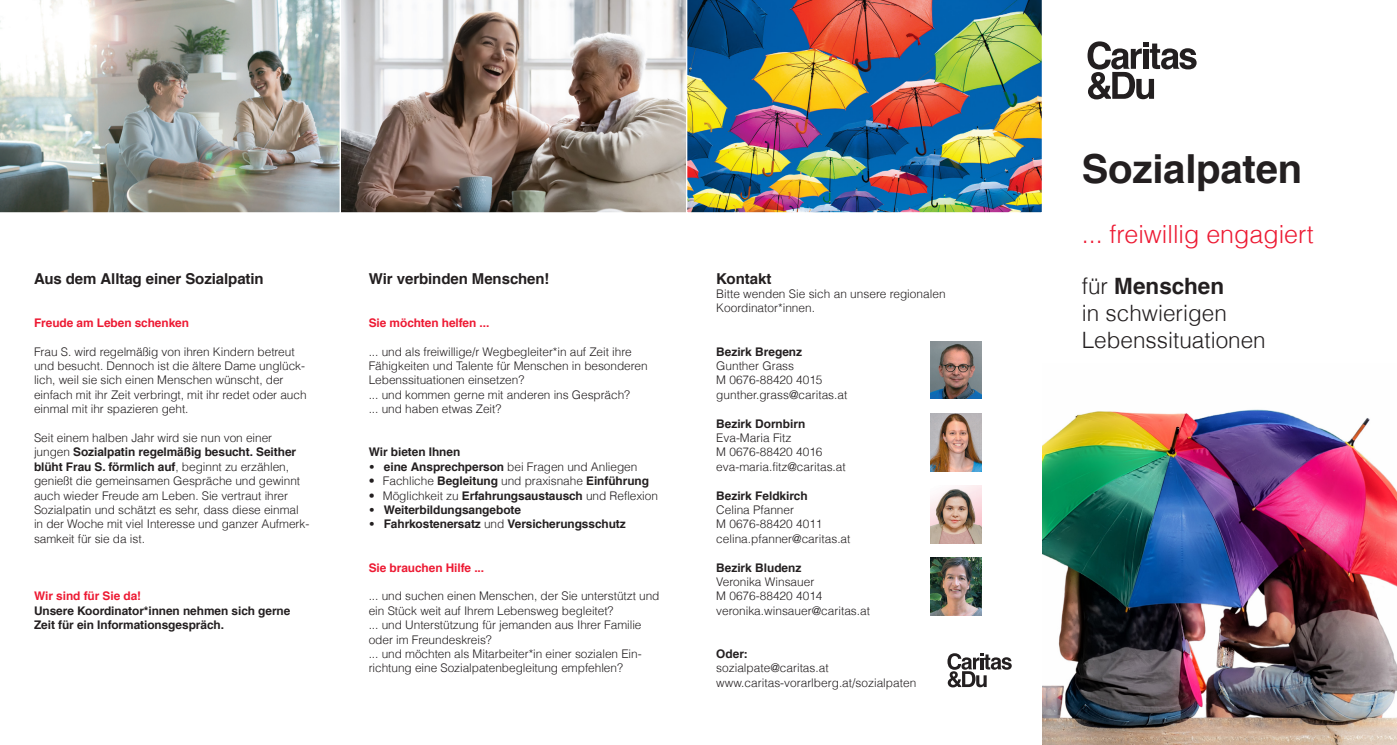
<style>
.page{position:relative;width:1397px;height:745px;background:#fff}
.page>*{position:absolute;margin:0;border:0;box-sizing:border-box;transform-origin:0 0}
.t1{font:700 40px "Helveticafor Caritas";letter-spacing:-.005em;color:#231f20}
.t2{font:300 25px "Helveticafor Caritas";color:#ed1a33}
.t3{font:300 22.5px/27px "Helveticafor Caritas";color:#231f20}
.Fließtext{font:700 15px "Helveticafor Caritas";letter-spacing:-.005em;color:#231f20}
.copy_8_6{font:300 11.88px/14.4px "Helveticafor Caritas";letter-spacing:-.005em;color:#231f20}
.copy_8_6-2{font:700 11.88px/14.4px "Helveticafor Caritas";letter-spacing:-.005em;color:#231f20}
.copy_8_6-3{font:700 11.88px "Helveticafor Caritas";letter-spacing:-.005em;color:#ed1a33}
.s1{font-weight:700}
.s2{font-weight:300}
</style>
<div class="page">
<img style="left:1042px;top:409px;width:354px;height:335px">
<img style="left:930px;top:341px;width:51px;height:57px">
<img style="left:930px;top:413px;width:51px;height:57px">
<img style="left:930px;top:485px;width:51px;height:58px">
<img style="left:930px;top:557px;width:51px;height:58px">
<img style="left:0;top:0;width:340px;height:213px">
<img style="left:341px;top:0;width:345px;height:213px">
<img style="left:687px;top:0;width:355px;height:213px">
<svg style="left:947px;top:653px;width:64px;height:34px"></svg>
<svg style="left:1087px;top:41px;width:109px;height:58px"></svg>
<p class="Fließtext" style="left:34px;top:269px;width:231px">Aus dem Alltag einer Sozialpatin</p>
<p class="copy_8_6-3" style="left:34px;top:315px;width:156px">Freude am Leben schenken</p>
<p class="copy_8_6" style="left:34px;top:344px;width:274px">Frau S. wird regelmäßig von ihren Kindern betreut und besucht. Dennoch ist die ältere Dame unglück&shy;lich, weil sie sich einen Menschen wünscht, der einfach mit ihr Zeit verbringt, mit ihr redet oder auch einmal mit ihr spazieren geht.</p>
<p class="copy_8_6" style="left:34px;top:430px;width:277px">Seit einem halben Jahr wird sie nun von einer jungen <span class="s1">Sozialpatin regelmäßig besucht. Seither blüht Frau S. förmlich auf</span>, beginnt zu erzählen, genießt die gemeinsamen Gespräche und gewinnt auch wieder Freude am Leben. Sie vertraut ihrer Sozialpatin und schätzt es sehr, dass diese einmal in der Woche mit viel Interesse und ganzer Aufmerk&shy;samkeit für sie da ist.</p>
<p class="copy_8_6-3" style="left:34px;top:588px;width:109px">Wir sind für Sie da!</p>
<p class="copy_8_6-2" style="left:34px;top:603px;width:258px">Unsere Koordinator*innen nehmen sich gerne<br>Zeit für ein Informationsgespräch.</p>
<p class="Fließtext" style="left:369px;top:269px;width:182px">Wir verbinden Menschen!</p>
<p class="copy_8_6-3" style="left:369px;top:315px;width:122px">Sie möchten helfen ...</p>
<p class="copy_8_6" style="left:369px;top:344px;width:280px">... und als freiwillige/r Wegbegleiter*in auf Zeit ihre<br>Fähigkeiten und Talente für Menschen in besonderen<br>Lebenssituationen einsetzen?</p>
<p class="copy_8_6" style="left:369px;top:387px;width:263px">... und kommen gerne mit anderen ins Gespräch?</p>
<p class="copy_8_6" style="left:369px;top:401px;width:134px">... und haben etwas Zeit?</p>
<p class="copy_8_6-2" style="left:369px;top:445px;width:93px">Wir bieten Ihnen</p>
<p class="copy_8_6" style="left:370px;top:459px;width:269px"><span class="s1">• eine Ansprechperson</span> bei Fragen und Anliegen</p>
<p class="copy_8_6" style="left:369px;top:473px;width:282px">• Fachliche <span class="s1">Begleitung</span> und praxisnahe <span class="s1">Einführung</span></p>
<p class="copy_8_6" style="left:369px;top:487px;width:291px">• Möglichkeit zu <span class="s1">Erfahrungsaustausch</span> und Reflexion</p>
<p class="copy_8_6-2" style="left:370px;top:502px;width:153px">• Weiterbildungsangebote</p>
<p class="copy_8_6-2" style="left:370px;top:516px;width:257px">• Fahrkostenersatz <span class="s2">und</span> Versicherungsschutz</p>
<p class="copy_8_6-3" style="left:369px;top:559px;width:117px">Sie brauchen Hilfe ...</p>
<p class="copy_8_6" style="left:369px;top:588px;width:292px">... und suchen einen Menschen, der Sie unterstützt und ein Stück weit auf Ihrem Lebensweg begleitet?<br>... und Unterstützung für jemanden aus Ihrer Familie oder im Freundeskreis?</p>
<p class="copy_8_6" style="left:369px;top:646px;width:274px">... und möchten als Mitarbeiter*in einer sozialen Ein&shy;richtung eine Sozialpatenbegleitung empfehlen?</p>
<p class="Fließtext" style="left:716px;top:269px;width:57px">Kontakt</p>
<p class="copy_8_6" style="left:716px;top:286px;width:231px">Bitte wenden Sie sich an unsere regionalen<br>Koordinator*innen.</p>
<p class="copy_8_6-2" style="left:716px;top:344px;width:87px">Bezirk Bregenz</p>
<p class="copy_8_6" style="left:716px;top:358px;width:79px">Gunther Grass</p>
<p class="copy_8_6" style="left:716px;top:372px;width:108px">M 0676-88420 4015</p>
<p class="copy_8_6" style="left:716px;top:387px;width:133px">gunther.grass@caritas.at</p>
<p class="copy_8_6-2" style="left:716px;top:416px;width:91px">Bezirk Dornbirn</p>
<p class="copy_8_6" style="left:716px;top:430px;width:77px">Eva-Maria Fitz</p>
<p class="copy_8_6" style="left:716px;top:444px;width:108px">M 0676-88420 4016</p>
<p class="copy_8_6" style="left:716px;top:459px;width:131px">eva-maria.fitz@caritas.at</p>
<p class="copy_8_6-2" style="left:716px;top:488px;width:93px">Bezirk Feldkirch</p>
<p class="copy_8_6" style="left:716px;top:502px;width:79px">Celina Pfanner</p>
<p class="copy_8_6" style="left:716px;top:516px;width:108px">M 0676-88420 4011</p>
<p class="copy_8_6" style="left:716px;top:531px;width:136px">celina.pfanner@caritas.at</p>
<p class="copy_8_6-2" style="left:716px;top:560px;width:87px">Bezirk Bludenz</p>
<p class="copy_8_6" style="left:716px;top:574px;width:100px">Veronika Winsauer</p>
<p class="copy_8_6" style="left:716px;top:588px;width:108px">M 0676-88420 4014</p>
<p class="copy_8_6" style="left:716px;top:602px;width:155px">veronika.winsauer@caritas.at</p>
<p class="copy_8_6-2" style="left:716px;top:646px;width:33px">Oder:</p>
<p class="copy_8_6" style="left:716px;top:660px;width:114px">sozialpate@caritas.at</p>
<p class="copy_8_6" style="left:716px;top:674px;width:201px">www.caritas-vorarlberg.at/sozialpaten</p>
<p class="t1" style="left:1081px;top:144px;width:222px">Sozialpaten</p>
<p class="t2" style="left:1081px;top:218px;width:233px">... freiwillig engagiert</p>
<p class="t3" style="left:1081px;top:272px;width:185px">für <span class="s1">Menschen<br></span>in schwierigen<br>Lebenssituationen</p>
</div>
